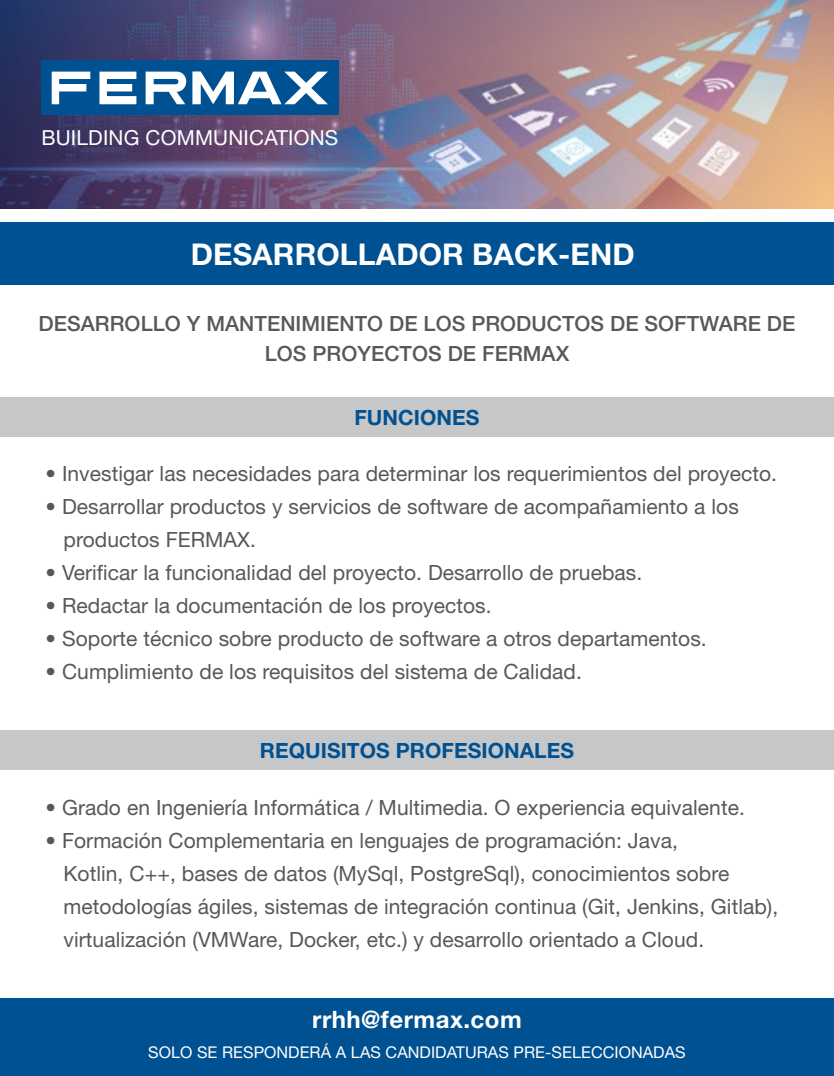
<style>
.page{position:relative;width:834px;height:1076px;background:#fff}
.page>*{position:absolute;margin:0;border:0;box-sizing:border-box;transform-origin:0 0}
.t1{font:700 30px "Helvetica Neue LT Std";letter-spacing:.005em;color:#fff}
.t2{font:700 24px "Helvetica Neue LT Std";letter-spacing:.02em;color:#fff}
.t3{font:21px/33px "Helvetica Neue LT Std";letter-spacing:.005em;color:#58585a}
.t4{font:500 21px/30px "Helvetica Neue LT Std";letter-spacing:.005em;color:#58585a;text-align:center}
.t5{font:700 21px "Helvetica Neue LT Std";letter-spacing:.005em;color:#005192}
.t6{font:20.7px "Helvetica Neue LT Std";letter-spacing:.01em;color:#fff}
.t7{font:16.2px "Helvetica Neue LT Std";letter-spacing:.005em;color:#fff}
</style>
<div class="page">
<img style="left:0;top:0;width:833px;height:208px">
<div style="left:0;top:397px;width:833px;height:39px;background:#c6c7c8"></div>
<div style="left:0;top:730px;width:833px;height:39px;background:#c6c7c8"></div>
<div style="left:0;top:223px;width:833px;height:62px;background:#005192"></div>
<div style="left:0;top:998px;width:833px;height:78px;background:#005192"></div>
<div style="left:41px;top:61px;width:298px;height:54px;background:#005192"></div>
<svg style="left:52px;top:72px;width:276px;height:32px"></svg>
<p class="t6" style="left:41px;top:125px;width:298px">BUILDING COMMUNICATIONS</p>
<h1 class="t1" style="left:191px;top:236px;width:445px">DESARROLLADOR BACK-END</h1>
<p class="t4" style="left:39px;top:308px;width:758px">DESARROLLO Y MANTENIMIENTO DE LOS PRODUCTOS DE SOFTWARE DE<br>LOS PROYECTOS DE FERMAX</p>
<p class="t5" style="left:354px;top:404px;width:126px">FUNCIONES</p>
<p class="t3" style="left:46px;top:457px;width:732px">• Investigar las necesidades para determinar los requerimientos del proyecto.</p>
<p class="t3" style="left:64px;top:490px;width:676px;text-indent:-18px">• Desarrollar productos y servicios de software de acompañamiento a los productos FERMAX.</p>
<p class="t3" style="left:46px;top:556px;width:598px">• Verificar la funcionalidad del proyecto. Desarrollo de pruebas.</p>
<p class="t3" style="left:46px;top:589px;width:447px">• Redactar la documentación de los proyectos.</p>
<p class="t3" style="left:46px;top:622px;width:662px">• Soporte técnico sobre producto de software a otros departamentos.</p>
<p class="t3" style="left:46px;top:655px;width:538px">• Cumplimiento de los requisitos del sistema de Calidad.</p>
<p class="t5" style="left:260px;top:737px;width:316px">REQUISITOS PROFESIONALES</p>
<p class="t3" style="left:46px;top:791px;width:700px">• Grado en Ingeniería Informática / Multimedia. O experiencia equivalente.</p>
<p class="t3" style="left:64px;top:824px;width:716px;text-indent:-18px">• Formación Complementaria en lenguajes de programación: Java,<br>Kotlin, C++, bases de datos (MySql, PostgreSql), conocimientos sobre metodologías ágiles, sistemas de integración continua (Git, Jenkins, Gitlab), virtualización (VMWare, Docker, etc.) y desarrollo orientado a Cloud.</p>
<p class="t2" style="left:312px;top:1004px;width:211px">rrhh@fermax.com</p>
<p class="t7" style="left:148px;top:1043px;width:539px">SOLO SE RESPONDERÁ A LAS CANDIDATURAS PRE-SELECCIONADAS</p>
</div>
